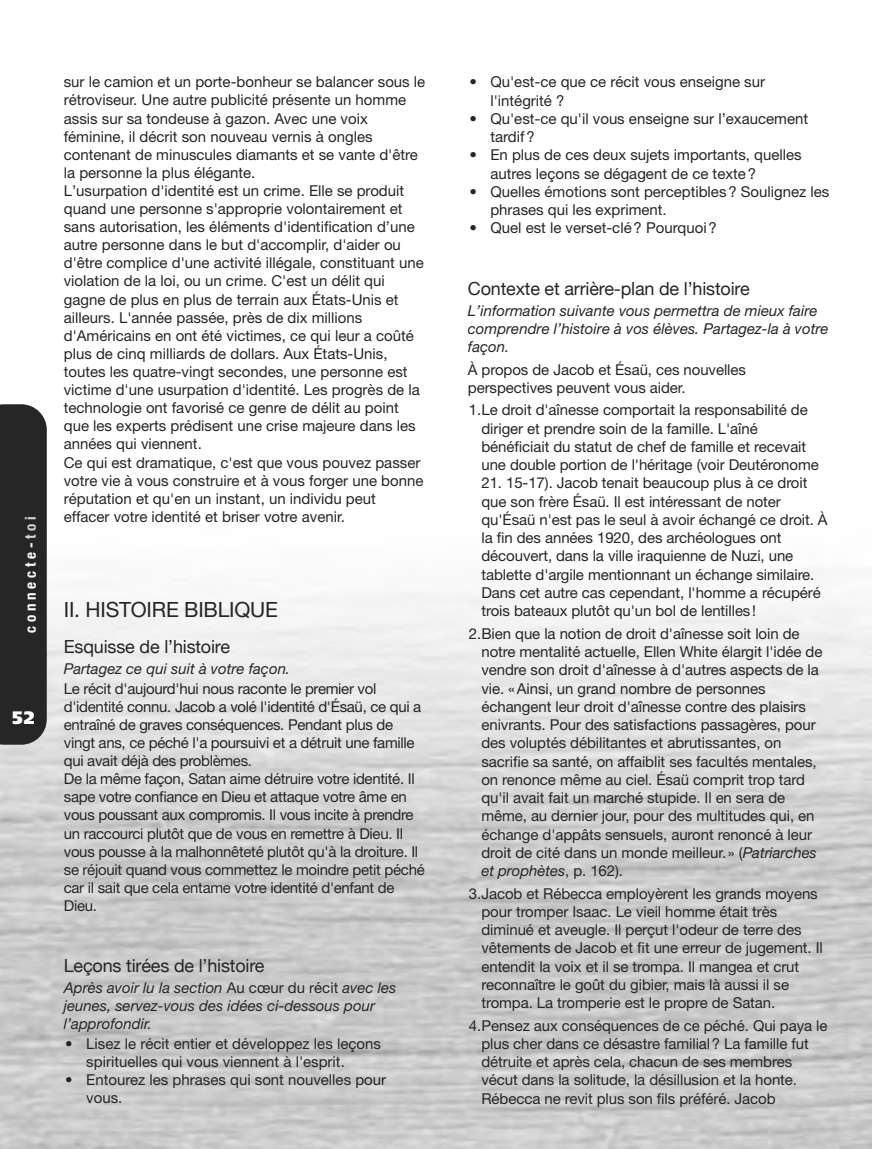
<style>
.page{position:relative;width:872px;height:1149px;background:#fff}
.page>*{position:absolute;margin:0;border:0;box-sizing:border-box;transform-origin:0 0}
.t1{font:21px "Helvetica Neue";letter-spacing:-.01em;color:#272627}
.t2{font:18px "Helvetica Neue";letter-spacing:-.01em;color:#272627}
.t3{font:900 18px "Frutiger";color:#fff}
.t4{font:15px/18.1px "Helvetica Neue";letter-spacing:-.005em;color:#272627}
.t5{font:italic 15px/18.1px "Helvetica Neue";color:#272627}
.t6{font:700 condensed 15px "Helvetica Neue";letter-spacing:.25em;color:#fff}
.s1{color:#d4d4d4}
.s2{font-style:normal}
.s3{font-style:italic}
</style>
<div class="page">
<img style="left:0;top:589px;width:872px;height:559px">
<div style="left:0;top:404px;width:47px;height:340px;background:#272627"></div>
<p class="t6" style="left:21px;top:632px;width:118px;rotate:-90deg">connecte-<span class="s1">toi</span></p>
<p class="t3" style="left:12px;top:710px;width:24px">52</p>
<p class="t4" style="left:64px;top:74px;width:363px">sur le camion et un porte-bonheur se balancer sous le rétroviseur. Une autre publicité présente un homme assis sur sa tondeuse à gazon. Avec une voix féminine, il décrit son nouveau vernis à ongles contenant de minuscules diamants et se vante d'être la personne la plus élégante.<br>L’usurpation d'identité est un crime. Elle se produit quand une personne s'approprie volontairement et sans autorisation, les éléments d'identification d’une autre personne dans le but d'accomplir, d'aider ou d'être complice d'une activité illégale, constituant une violation de la loi, ou un crime. C'est un délit qui gagne de plus en plus de terrain aux États-Unis et ailleurs. L'année passée, près de dix millions d'Américains en ont été victimes, ce qui leur a coûté plus de cinq milliards de dollars. Aux États-Unis, toutes les quatre-vingt secondes, une personne est victime d'une usurpation d'identité. Les progrès de la technologie ont favorisé ce genre de délit au point que les experts prédisent une crise majeure dans les années qui viennent.<br>Ce qui est dramatique, c'est que vous pouvez passer votre vie à vous construire et à vous forger une bonne réputation et qu'en un instant, un individu peut effacer votre identité et briser votre avenir.</p>
<h1 class="t1" style="left:64px;top:601px;width:216px">II. HISTOIRE BIBLIQUE</h1>
<p class="t2" style="left:64px;top:635px;width:168px">Esquisse de l’histoire</p>
<p class="t5" style="left:64px;top:660px;width:228px">Partagez ce qui suit à votre façon.</p>
<p class="t4" style="left:64px;top:680px;width:362px">Le récit d'aujourd'hui nous raconte le premier vol d'identité connu. Jacob a volé l'identité d'Ésaü, ce qui a entraîné de graves conséquences. Pendant plus de vingt ans, ce péché l'a poursuivi et a détruit une famille qui avait déjà des problèmes.<br>De la même façon, Satan aime détruire votre identité. Il sape votre confiance en Dieu et attaque votre âme en vous poussant aux compromis. Il vous incite à prendre un raccourci plutôt que de vous en remettre à Dieu. Il vous pousse à la malhonnêteté plutôt qu'à la droiture. Il se réjouit quand vous commettez le moindre petit péché car il sait que cela entame votre identité d'enfant de Dieu.</p>
<p class="t2" style="left:64px;top:954px;width:202px">Leçons tirées de l’histoire</p>
<p class="t5" style="left:64px;top:979px;width:334px">Après avoir lu la section <span class="s2">Au cœur du récit</span> avec les jeunes, servez-vous des idées ci-dessous pour l’approfondir.</p>
<p class="t4" style="left:86px;top:1035px;width:296px;text-indent:-21px">• Lisez le récit entier et développez les leçons spirituelles qui vous viennent à l'esprit.</p>
<p class="t4" style="left:86px;top:1072px;width:301px;text-indent:-21px">• Entourez les phrases qui sont nouvelles pour vous.</p>
<p class="t4" style="left:490px;top:74px;width:276px;text-indent:-21px">• Qu'est-ce que ce récit vous enseigne sur l'intégrité ?</p>
<p class="t4" style="left:490px;top:111px;width:319px;text-indent:-21px">• Qu'est-ce qu'il vous enseigne sur l’exaucement tardif?</p>
<p class="t4" style="left:490px;top:147px;width:313px;text-indent:-21px">• En plus de ces deux sujets importants, quelles autres leçons se dégagent de ce texte ?</p>
<p class="t4" style="left:490px;top:184px;width:340px;text-indent:-21px">• Quelles émotions sont perceptibles ? Soulignez les phrases qui les expriment.</p>
<p class="t4" style="left:469px;top:220px;width:249px">• Quel est le verset-clé ? Pourquoi ?</p>
<p class="t2" style="left:468px;top:277px;width:283px">Contexte et arrière-plan de l’histoire</p>
<p class="t5" style="left:468px;top:302px;width:362px">L’information suivante vous permettra de mieux faire comprendre l’histoire à vos élèves. Partagez-la à votre façon.</p>
<p class="t4" style="left:468px;top:361px;width:280px">À propos de Jacob et Ésaü, ces nouvelles perspectives peuvent vous aider.</p>
<p class="t4" style="left:481px;top:402px;width:339px;text-indent:-13px">1.Le droit d'aînesse comportait la responsabilité de diriger et prendre soin de la famille. L'aîné bénéficiait du statut de chef de famille et recevait une double portion de l'héritage (voir Deutéronome</p>
<p class="t4" style="left:481px;top:475px;width:348px">21. 15-17). Jacob tenait beaucoup plus à ce droit que son frère Ésaü. Il est intéressant de noter qu'Ésaü n'est pas le seul à avoir échangé ce droit. À la fin des années 1920, des archéologues ont découvert, dans la ville iraquienne de Nuzi, une tablette d'argile mentionnant un échange similaire.<br>Dans cet autre cas cependant, l'homme a récupéré trois bateaux plutôt qu'un bol de lentilles !</p>
<p class="t4" style="left:481px;top:625px;width:342px;text-indent:-13px">2.Bien que la notion de droit d'aînesse soit loin de notre mentalité actuelle, Ellen White élargit l'idée de vendre son droit d'aînesse à d'autres aspects de la vie. «Ainsi, un grand nombre de personnes échangent leur droit d'aînesse contre des plaisirs enivrants. Pour des satisfactions passagères, pour des voluptés débilitantes et abrutissantes, on sacrifie sa santé, on affaiblit ses facultés mentales, on renonce même au ciel. Ésaü comprit trop tard qu'il avait fait un marché stupide. Il en sera de même, au dernier jour, pour des multitudes qui, en échange d'appâts sensuels, auront renoncé à leur droit de cité dans un monde meilleur.» (<span class="s3">Patriarches et prophètes</span>, p. 162).</p>
<p class="t4" style="left:481px;top:885px;width:343px;text-indent:-13px">3.Jacob et Rébecca employèrent les grands moyens pour tromper Isaac. Le vieil homme était très diminué et aveugle. Il perçut l'odeur de terre des vêtements de Jacob et fit une erreur de jugement. Il entendit la voix et il se trompa. Il mangea et crut reconnaître le goût du gibier, mais là aussi il se trompa. La tromperie est le propre de Satan.</p>
<p class="t4" style="left:481px;top:1017px;width:347px;text-indent:-13px">4.Pensez aux conséquences de ce péché. Qui paya le plus cher dans ce désastre familial ? La famille fut détruite et après cela, chacun de ses membres vécut dans la solitude, la désillusion et la honte.<br>Rébecca ne revit plus son fils préféré. Jacob</p>
</div>
